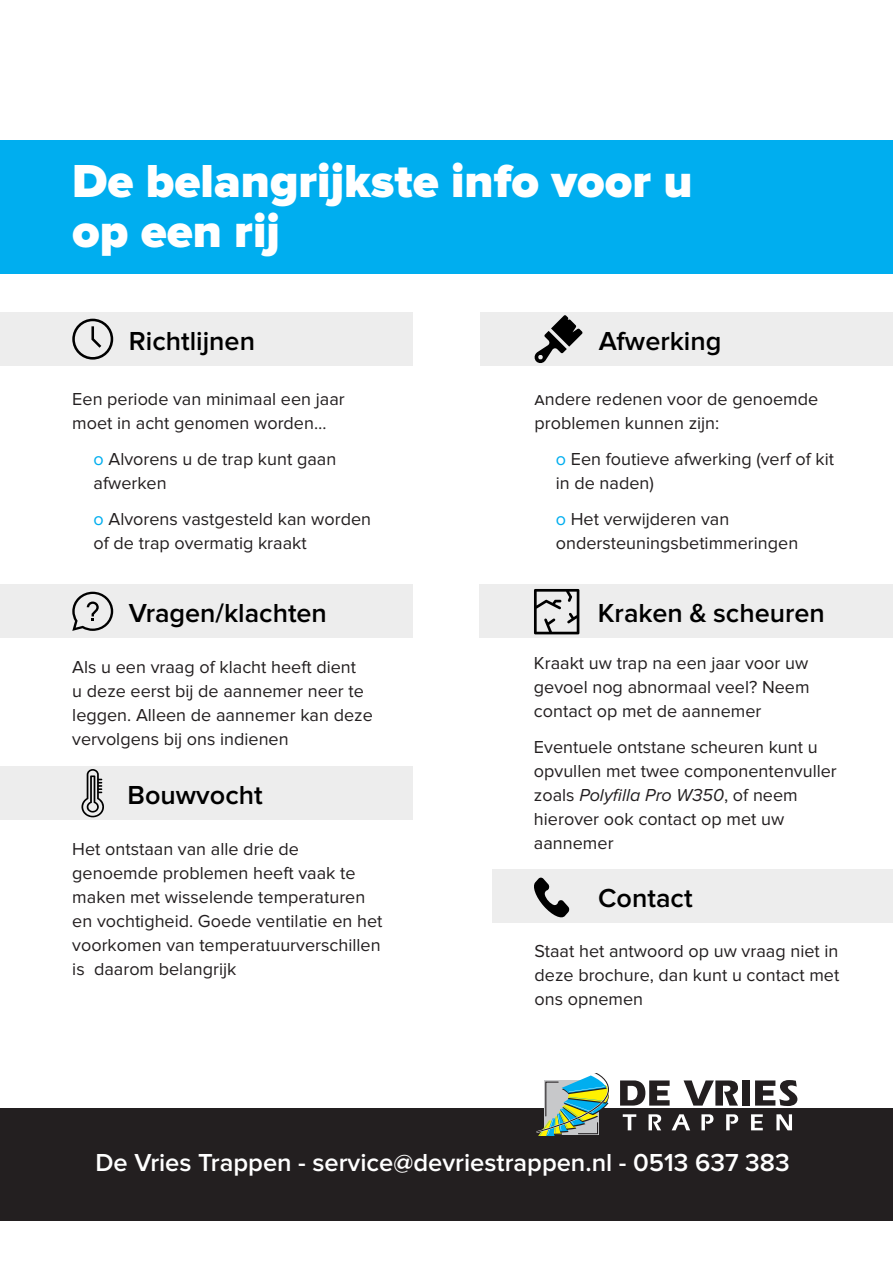
<style>
.page{position:relative;width:893px;height:1263px;background:#fff}
.page>*{position:absolute;margin:0;border:0;box-sizing:border-box;transform-origin:0 0}
.t1{font:900 48px "Proxima Nova";color:#fff}
.t2{font:600 27px "Proxima Nova";color:#000}
.t3{font:600 25.5px "Proxima Nova";color:#fff}
.No_Spacing{font:18px/24px "Proxima Nova";color:#231f20}
.s1{color:#00aeef}
.s2{font-style:italic}
</style>
<div class="page">
<div style="left:0;top:1108px;width:893px;height:112px;background:#231f20"></div>
<svg style="left:536px;top:1074px;width:73px;height:62px"></svg>
<svg style="left:620px;top:1080px;width:50px;height:25px"></svg>
<svg style="left:684px;top:1080px;width:54px;height:25px"></svg>
<div style="left:742px;top:1080px;width:8px;height:25px;background:#231f20"></div>
<svg style="left:755px;top:1080px;width:42px;height:26px"></svg>
<svg style="left:623px;top:1114px;width:13px;height:16px"></svg>
<svg style="left:649px;top:1114px;width:12px;height:16px"></svg>
<svg style="left:672px;top:1114px;width:18px;height:16px"></svg>
<svg style="left:701px;top:1114px;width:12px;height:16px"></svg>
<svg style="left:726px;top:1114px;width:12px;height:16px"></svg>
<svg style="left:751px;top:1114px;width:12px;height:16px"></svg>
<svg style="left:776px;top:1114px;width:16px;height:16px"></svg>
<div style="left:0;top:140px;width:893px;height:133px;background:#00aeef"></div>
<div style="left:0;top:313px;width:412px;height:53px;background:#ededed"></div>
<div style="left:480px;top:313px;width:413px;height:53px;background:#ededed"></div>
<div style="left:479px;top:585px;width:414px;height:53px;background:#ededed"></div>
<div style="left:493px;top:869px;width:400px;height:53px;background:#ededed"></div>
<svg style="left:72px;top:319px;width:41px;height:41px"></svg>
<div style="left:0;top:585px;width:412px;height:53px;background:#ededed"></div>
<div style="left:0;top:767px;width:412px;height:53px;background:#ededed"></div>
<svg style="left:72px;top:592px;width:41px;height:39px"></svg>
<svg style="left:81px;top:769px;width:23px;height:49px"></svg>
<svg style="left:534px;top:315px;width:49px;height:48px"></svg>
<svg style="left:534px;top:589px;width:45px;height:45px"></svg>
<svg style="left:534px;top:877px;width:35px;height:41px"></svg>
<p class="t1" style="left:72px;top:159px;width:622px">De belangrijkste info voor u</p>
<p class="t1" style="left:72px;top:209px;width:209px">op een rij</p>
<p class="t2" style="left:129px;top:328px;width:128px">Richtlijnen</p>
<p class="t2" style="left:599px;top:328px;width:124px">Afwerking</p>
<p class="No_Spacing" style="left:72px;top:388px;width:274px">Een periode van minimaal een jaar moet in acht genomen worden…</p>
<p class="No_Spacing" style="left:94px;top:448px;width:244px"><span class="s1">o</span> Alvorens u de trap kunt gaan afwerken</p>
<p class="No_Spacing" style="left:94px;top:508px;width:279px"><span class="s1">o</span> Alvorens vastgesteld kan worden of de trap overmatig kraakt</p>
<p class="t2" style="left:129px;top:601px;width:200px">Vragen/klachten</p>
<p class="No_Spacing" style="left:72px;top:656px;width:302px">Als u een vraag of klacht heeft dient<br>u deze eerst bij de aannemer neer te leggen. Alleen de aannemer kan deze vervolgens bij ons indienen</p>
<p class="t2" style="left:128px;top:782px;width:137px">Bouwvocht</p>
<p class="No_Spacing" style="left:72px;top:838px;width:312px">Het ontstaan van alle drie de genoemde problemen heeft vaak te maken met wisselende temperaturen en vochtigheid. Goede ventilatie en het voorkomen van temperatuurverschillen is daarom belangrijk</p>
<p class="No_Spacing" style="left:535px;top:388px;width:285px">Andere redenen voor de genoemde problemen kunnen zijn:</p>
<p class="No_Spacing" style="left:556px;top:448px;width:280px"><span class="s1">o</span> Een foutieve afwerking (verf of kit in de naden)</p>
<p class="No_Spacing" style="left:556px;top:508px;width:244px"><span class="s1">o</span> Het verwijderen van ondersteuningsbetimmeringen</p>
<p class="t2" style="left:598px;top:601px;width:228px">Kraken &amp; scheuren</p>
<p class="No_Spacing" style="left:534px;top:652px;width:277px;text-align:justify">Kraakt uw trap na een jaar voor uw gevoel nog abnormaal veel? Neem contact op met de aannemer</p>
<p class="No_Spacing" style="left:534px;top:736px;width:304px">Eventuele ontstane scheuren kunt u opvullen met twee componentenvuller zoals <span class="s2">Polyfilla Pro W350</span>, of neem hierover ook contact op met uw aannemer</p>
<p class="t2" style="left:598px;top:885px;width:96px">Contact</p>
<p class="No_Spacing" style="left:535px;top:939px;width:306px;text-align:justify">Staat het antwoord op uw vraag niet in deze brochure, dan kunt u contact met ons opnemen</p>
<p class="t3" style="left:96px;top:1151px;width:696px">De Vries Trappen - service@devriestrappen.nl - 0513 637 383</p>
</div>
